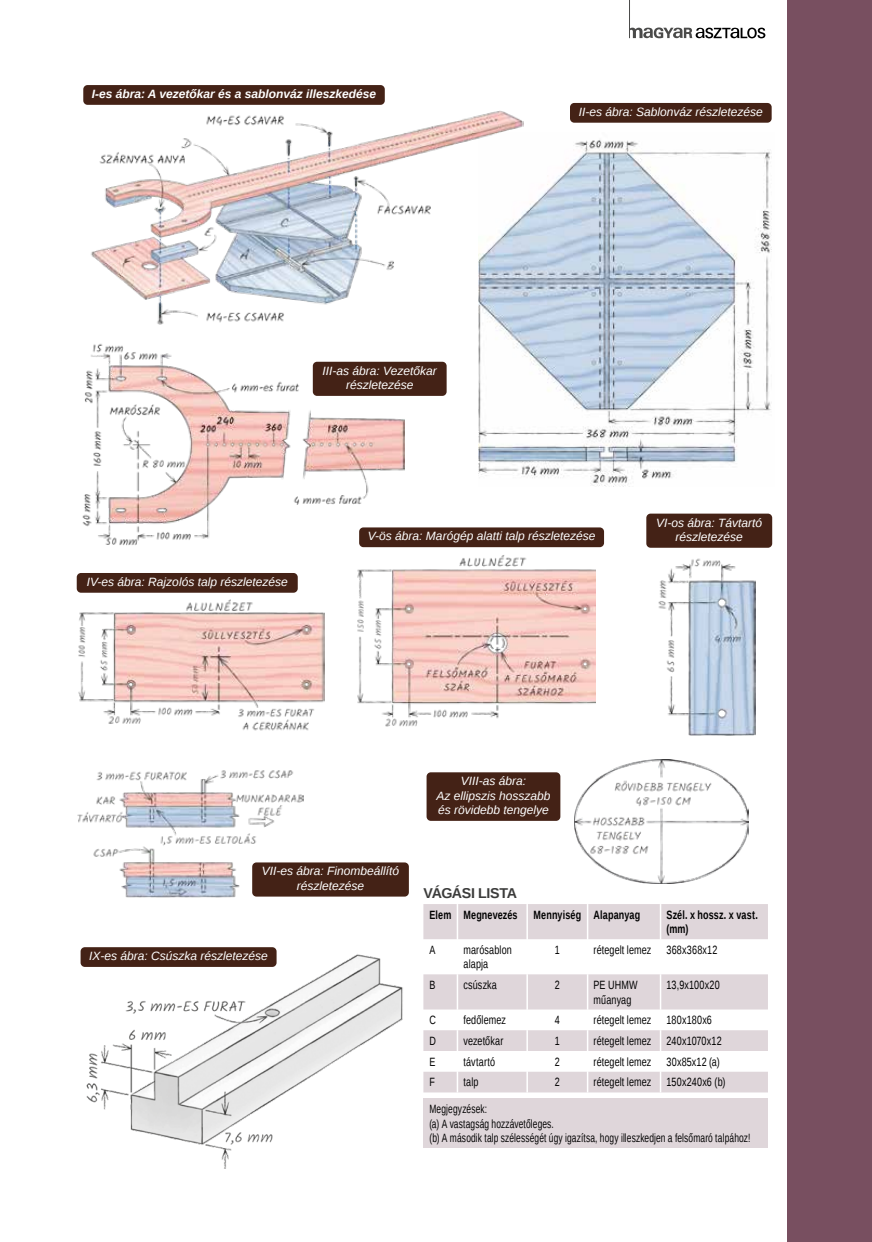
<style>
.page{position:relative;width:872px;height:1242px;background:#fff}
.page>*{position:absolute;margin:0;border:0;box-sizing:border-box;transform-origin:0 0}
.t1{font:700 14.25px "Liberation Sans";letter-spacing:-.03em;color:#3c3c3b}
.t2{font:italic 12px/14.4px "Liberation Sans";color:#fff;text-align:center}
.t3{font:12px/14.4px "Liberation Sans";letter-spacing:.015em;color:#000;scale:.75 1}
.t4{font:12px/14.4px "Liberation Sans";letter-spacing:.015em;color:#000;scale:.7 1}
.t5{font:700 12px/14.4px "Liberation Sans";letter-spacing:.015em;color:#000;scale:.75 1}
.t6{font:italic 700 12px "Liberation Sans";color:#fff}
</style>
<div class="page">
<div style="left:787px;top:0;width:85px;height:1242px;background:#784f60"></div>
<svg style="left:630px;top:27px;width:135px;height:11px"></svg>
<hr style="left:629px;top:0;width:1px;height:38px;background:#4a4a49">
<svg style="left:423px;top:904px;width:345px;height:188px;fill:#dfd6da"></svg>
<hr style="left:457px;top:904px;width:1px;height:35px;background:#fff">
<hr style="left:526px;top:904px;width:2px;height:35px;background:#fff">
<hr style="left:587px;top:904px;width:1px;height:35px;background:#fff">
<hr style="left:660px;top:904px;width:1px;height:35px;background:#fff">
<hr style="left:457px;top:939px;width:1px;height:35px;background:#fff">
<hr style="left:526px;top:939px;width:2px;height:35px;background:#fff">
<hr style="left:587px;top:939px;width:1px;height:35px;background:#fff">
<hr style="left:660px;top:939px;width:1px;height:35px;background:#fff">
<hr style="left:457px;top:974px;width:1px;height:35px;background:#fff">
<hr style="left:526px;top:974px;width:2px;height:35px;background:#fff">
<hr style="left:587px;top:974px;width:1px;height:35px;background:#fff">
<hr style="left:660px;top:974px;width:1px;height:35px;background:#fff">
<hr style="left:526px;top:1009px;width:2px;height:21px;background:#fff">
<hr style="left:526px;top:1030px;width:2px;height:21px;background:#fff">
<hr style="left:526px;top:1051px;width:2px;height:20px;background:#fff">
<svg style="left:457px;top:1009px;width:1px;height:83px"></svg>
<hr style="left:526px;top:1071px;width:2px;height:21px;background:#fff">
<svg style="left:587px;top:1009px;width:1px;height:83px"></svg>
<svg style="left:660px;top:1009px;width:1px;height:83px"></svg>
<div style="left:423px;top:1098px;width:345px;height:50px;background:#dfd6da"></div>
<img style="left:478px;top:140px;width:294px;height:346px">
<img style="left:91px;top:110px;width:432px;height:217px">
<img style="left:82px;top:343px;width:322px;height:202px">
<img style="left:78px;top:599px;width:246px;height:132px">
<img style="left:81px;top:954px;width:322px;height:214px">
<img style="left:357px;top:555px;width:238px;height:172px">
<img style="left:658px;top:558px;width:97px;height:177px">
<img style="left:77px;top:770px;width:226px;height:127px">
<img style="left:574px;top:760px;width:175px;height:123px">
<div style="left:83px;top:85px;width:302px;height:20px;background:#442216;border-radius:4px"></div>
<div style="left:570px;top:103px;width:201px;height:20px;background:#442216;border-radius:4px"></div>
<div style="left:313px;top:362px;width:133px;height:34px;background:#442216;border-radius:4px"></div>
<div style="left:77px;top:573px;width:221px;height:20px;background:#442216;border-radius:4px"></div>
<div style="left:359px;top:527px;width:245px;height:20px;background:#442216;border-radius:4px"></div>
<div style="left:646px;top:513px;width:126px;height:35px;background:#442216;border-radius:4px"></div>
<div style="left:252px;top:862px;width:157px;height:34px;background:#442216;border-radius:4px"></div>
<div style="left:426px;top:772px;width:134px;height:49px;background:#442216;border-radius:4px"></div>
<div style="left:81px;top:947px;width:195px;height:20px;background:#442216;border-radius:4px"></div>
<p class="t6" style="left:92px;top:86px;width:286px">I-es ábra: A vezetőkar és a sablonváz illeszkedése</p>
<p class="t2" style="left:322px;top:363px;width:116px">III-as ábra: Vezetőkar részletezése</p>
<p class="t2" style="left:579px;top:104px;width:186px">II-es ábra: Sablonváz részletezése</p>
<p class="t2" style="left:87px;top:574px;width:202px">IV-es ábra: Rajzolós talp részletezése</p>
<p class="t2" style="left:368px;top:529px;width:229px">V-ös ábra: Marógép alatti talp részletezése</p>
<p class="t2" style="left:656px;top:515px;width:108px">VI-os ábra: Távtartó részletezése</p>
<p class="t2" style="left:436px;top:774px;width:116px">VIII-as ábra:<br>Az ellipszis hosszabb és rövidebb tengelye</p>
<p class="t2" style="left:262px;top:864px;width:139px">VII-es ábra: Finombeállító részletezése</p>
<p class="t2" style="left:89px;top:948px;width:180px">IX-es ábra: Csúszka részletezése</p>
<p class="t1" style="left:423px;top:883px;width:95px">VÁGÁSI LISTA</p>
<p class="t5" style="left:429px;top:907px;width:119px">Elem Megnevezés</p>
<p class="t5" style="left:533px;top:907px;width:144px">Mennyiség Alapanyag</p>
<p class="t5" style="left:666px;top:907px;width:123px">Szél. x hossz. x vast. (mm)</p>
<p class="t3" style="left:429px;top:943px;width:10px">A</p>
<p class="t3" style="left:463px;top:943px;width:66px">marósablon alapja</p>
<p class="t3" style="left:555px;top:943px;width:8px">1</p>
<p class="t3" style="left:593px;top:943px;width:79px">rétegelt lemez</p>
<p class="t3" style="left:666px;top:943px;width:69px">368x368x12</p>
<p class="t3" style="left:429px;top:978px;width:10px">B</p>
<p class="t3" style="left:463px;top:978px;width:46px">csúszka</p>
<p class="t3" style="left:555px;top:978px;width:8px">2</p>
<p class="t3" style="left:593px;top:978px;width:60px">PE UHMW műanyag</p>
<p class="t3" style="left:666px;top:978px;width:72px">13,9x100x20</p>
<p class="t3" style="left:429px;top:1013px;width:10px">C</p>
<p class="t3" style="left:463px;top:1013px;width:58px">fedőlemez</p>
<p class="t3" style="left:555px;top:1013px;width:8px">4</p>
<p class="t3" style="left:593px;top:1013px;width:79px">rétegelt lemez</p>
<p class="t3" style="left:666px;top:1013px;width:62px">180x180x6</p>
<p class="t3" style="left:429px;top:1034px;width:10px">D</p>
<p class="t3" style="left:463px;top:1034px;width:55px">vezetőkar</p>
<p class="t3" style="left:555px;top:1034px;width:8px">1</p>
<p class="t3" style="left:593px;top:1034px;width:79px">rétegelt lemez</p>
<p class="t3" style="left:666px;top:1034px;width:75px">240x1070x12</p>
<p class="t3" style="left:429px;top:1055px;width:10px">E</p>
<p class="t3" style="left:463px;top:1055px;width:44px">távtartó</p>
<p class="t3" style="left:555px;top:1055px;width:8px">2</p>
<p class="t3" style="left:593px;top:1055px;width:79px">rétegelt lemez</p>
<p class="t3" style="left:666px;top:1055px;width:73px">30x85x12 (a)</p>
<p class="t3" style="left:429px;top:1075px;width:9px">F</p>
<p class="t3" style="left:463px;top:1075px;width:22px">talp</p>
<p class="t3" style="left:555px;top:1075px;width:8px">2</p>
<p class="t3" style="left:593px;top:1075px;width:79px">rétegelt lemez</p>
<p class="t3" style="left:666px;top:1075px;width:80px">150x240x6 (b)</p>
<p class="t4" style="left:429px;top:1102px;width:460px">Megjegyzések:<br>(a) A vastagság hozzávetőleges.<br>(b) A második talp szélességét úgy igazítsa, hogy illeszkedjen a felsőmaró talpához!</p>
</div>
